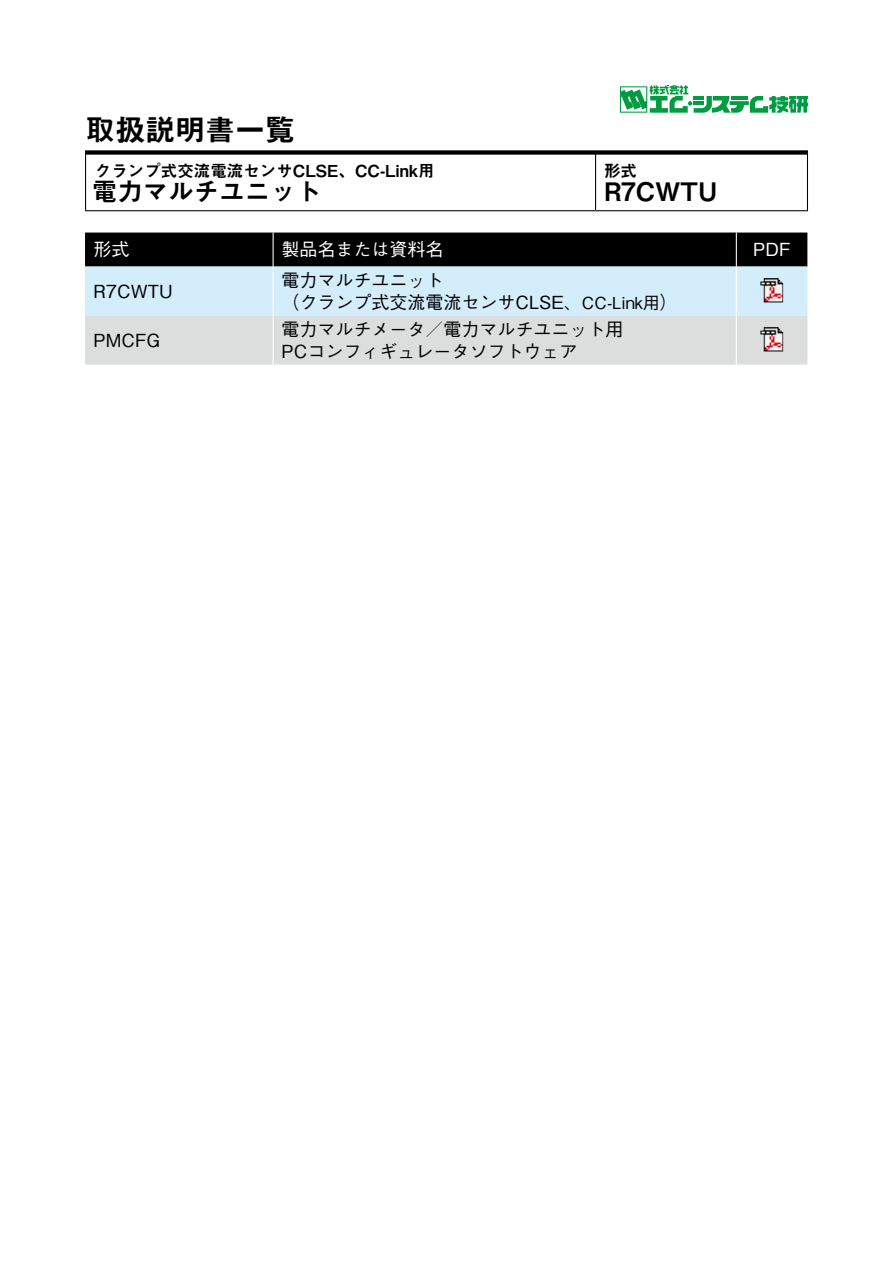
<style>
.page{position:relative;width:893px;height:1263px;background:#fff}
.page>*{position:absolute;margin:0;border:0;box-sizing:border-box;transform-origin:0 0}
.t1{font:30px "Midashi Go Pro MB31";color:#000}
.t2{font:25.5px "Midashi Go Pro MB31";color:#000}
.t3{font:500 18px/26.5px "Gothic BBB Pro";color:#000}
.t4{font:500 18px "Gothic BBB Pro";color:#fff}
.t5{font:16.5px "Midashi Go Pro MB31";color:#000}
.s1{font-size:16.5px}
</style>
<div class="page">
<div style="left:85px;top:150px;width:723px;height:5px;background:#000"></div>
<svg style="left:620px;top:85px;width:188px;height:28px"></svg>
<hr style="left:595px;top:154px;width:1px;height:56px;background:#000">
<hr style="left:85px;top:154px;width:1px;height:56px;background:#000">
<hr style="left:807px;top:154px;width:1px;height:56px;background:#000">
<hr style="left:85px;top:210px;width:511px;height:1px;background:#000">
<hr style="left:596px;top:210px;width:212px;height:1px;background:#000">
<svg style="left:85px;top:233px;width:722px;height:132px;background:#a0aaaf"></svg>
<hr style="left:273px;top:233px;width:1px;height:34px;background:#fff">
<hr style="left:736px;top:233px;width:1px;height:34px;background:#fff">
<hr style="left:273px;top:267px;width:1px;height:49px;background:#fff">
<hr style="left:736px;top:267px;width:1px;height:49px;background:#fff">
<hr style="left:273px;top:316px;width:1px;height:49px;background:#fff">
<hr style="left:736px;top:316px;width:1px;height:49px;background:#fff">
<img style="left:761px;top:278px;width:22px;height:24px">
<img style="left:761px;top:327px;width:22px;height:24px">
<h1 class="t1" style="left:85px;top:106px;width:211px">取扱説明書一覧</h1>
<p class="t5" style="left:95px;top:157px;width:341px">クランプ式交流電流センサCLSE、CC-Link用</p>
<h2 class="t2" style="left:92px;top:171px;width:231px">電力マルチユニット</h2>
<p class="t4" style="left:94px;top:235px;width:37px">形式</p>
<p class="t4" style="left:282px;top:235px;width:163px">製品名または資料名</p>
<p class="t5" style="left:604px;top:157px;width:34px">形式</p>
<h2 class="t2" style="left:604px;top:171px;width:115px">R7CWTU</h2>
<p class="t3" style="left:94px;top:276px;width:81px">R7CWTU</p>
<p class="t3" style="left:94px;top:325px;width:68px">PMCFG</p>
<p class="t3" style="left:282px;top:264px;width:163px">電力マルチユニット</p>
<p class="t3" style="left:282px;top:287px;width:397px">（クランプ式交流電流センサCLSE、<span class="s1">CC-Link用</span>(電力マルチメータ／電力マルチユニット用</p>
<p class="t3" style="left:282px;top:336px;width:297px">PCコンフィギュレータソフトウェア</p>
<p class="t4" style="left:753px;top:235px;width:39px">PDF</p>
</div>
